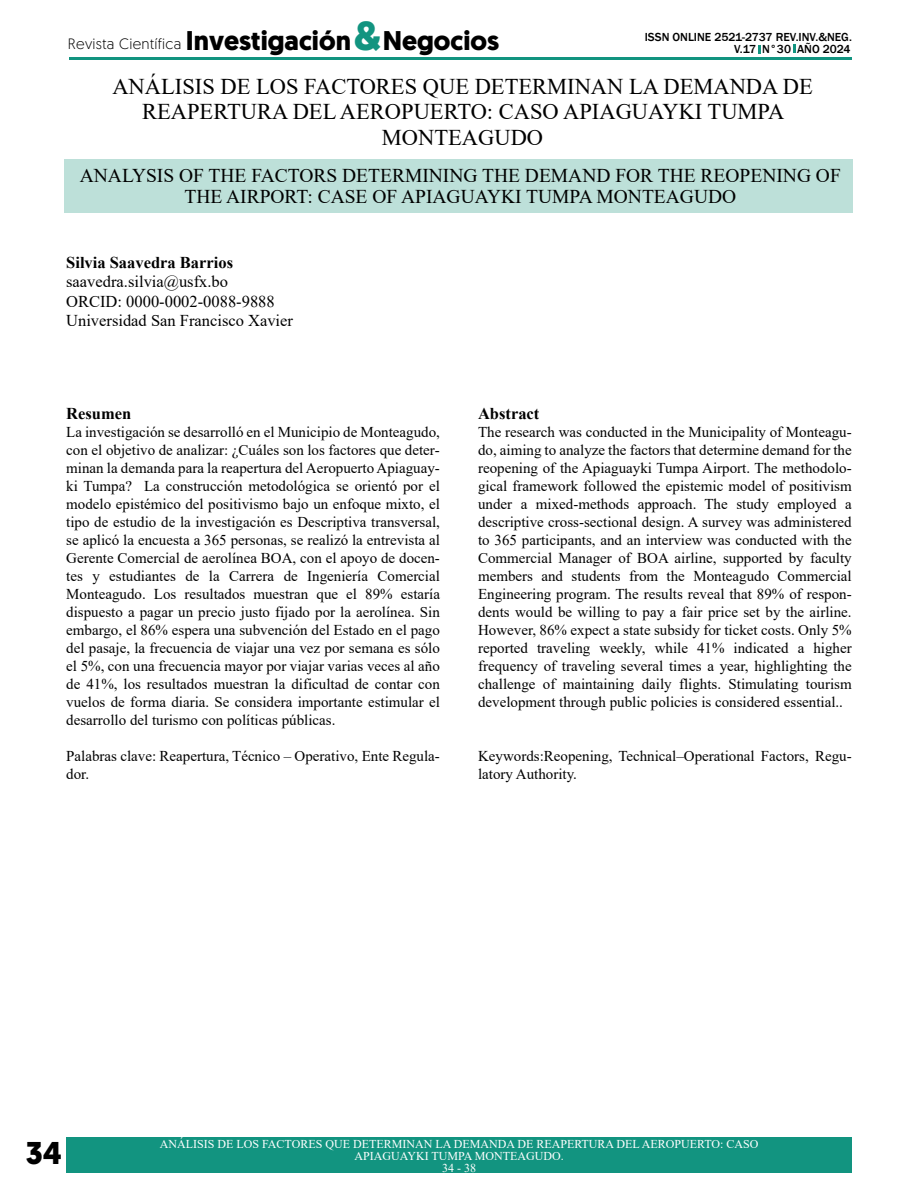
<style>
.page{position:relative;width:918px;height:1188px;background:#fff}
.page>*{position:absolute;margin:0;border:0;box-sizing:border-box;transform-origin:0 0}
.t1{font:700 40.5px "Geomanist";color:#129480}
.t2{font:700 31.5px "Geomanist";color:#000}
.t3{font:700 27px "Geomanist";color:#000}
.t4{font:22.5px/25.5px "Times New Roman";color:#000;text-align:center}
.t5{font:19.5px/21px "Times New Roman";color:#000;text-align:center}
.t6{font:16.5px/19.5px "Times New Roman";color:#000}
.t7{font:700 16.5px "Times New Roman";color:#000}
.t8{font:15px/18px "Times New Roman";color:#000;text-align:justify}
.t9{font:300 15px "Geomanist";letter-spacing:.02em;color:#000}
.t10{font:12px/12px "Times New Roman";color:#fff;text-align:center}
.t11{font:500 12px "Franklin Gothic";color:#000}
</style>
<div class="page">
<svg style="left:758px;top:45px;width:2px;height:9px"></svg>
<svg style="left:794px;top:45px;width:2px;height:8px"></svg>
<hr style="left:69px;top:57px;width:783px;height:2px;background:#129480">
<div style="left:64px;top:159px;width:790px;height:54px;background:#bde0d9"></div>
<div style="left:66px;top:1137px;width:786px;height:36px;background:#129480"></div>
<h1 class="t1" style="left:354px;top:9px;width:29px">&amp;</h1>
<h3 class="t3" style="left:186px;top:22px;width:315px">Investigación Negocios</h3>
<p class="t11" style="left:645px;top:30px;width:209px">ISSN ONLINE 2521-2737 REV.INV.&amp;NEG.</p>
<p class="t9" style="left:68px;top:34px;width:115px">Revista Científica</p>
<p class="t11" style="left:734px;top:42px;width:118px">V.17 N°30 AÑO 2024</p>
<h3 class="t4" style="left:112px;top:73px;width:702px">ANÁLISIS DE LOS FACTORES QUE DETERMINAN LA DEMANDA DE<br>REAPERTURA DEL AEROPUERTO: CASO APIAGUAYKI TUMPA<br>MONTEAGUDO</h3>
<h3 class="t5" style="left:80px;top:165px;width:763px">ANALYSIS OF THE FACTORS DETERMINING THE DEMAND FOR THE REOPENING OF<br>THE AIRPORT: CASE OF APIAGUAYKI TUMPA MONTEAGUDO</h3>
<p class="t7" style="left:66px;top:250px;width:168px">Silvia Saavedra Barrios</p>
<p class="t6" style="left:66px;top:271px;width:228px">saavedra.silvia@usfx.bo<br>ORCID: 0000-0002-0088-9888<br>Universidad San Francisco Xavier</p>
<p class="t7" style="left:66px;top:402px;width:67px">Resumen</p>
<p class="t8" style="left:66px;top:423px;width:375px">La investigación se desarrolló en el Municipio de Monteagudo, con el objetivo de analizar: ¿Cuáles son los factores que deter&shy;minan la demanda para la reapertura del Aeropuerto Apiaguay&shy;ki Tumpa? La construcción metodológica se orientó por el modelo epistémico del positivismo bajo un enfoque mixto, el tipo de estudio de la investigación es Descriptiva transversal, se aplicó la encuesta a 365 personas, se realizó la entrevista al Gerente Comercial de aerolínea BOA, con el apoyo de docen&shy;tes y estudiantes de la Carrera de Ingeniería Comercial Monteagudo. Los resultados muestran que el 89% estaría dispuesto a pagar un precio justo fijado por la aerolínea. Sin embargo, el 86% espera una subvención del Estado en el pago del pasaje, la frecuencia de viajar una vez por semana es sólo el 5%, con una frecuencia mayor por viajar varias veces al año de 41%, los resultados muestran la dificultad de contar con vuelos de forma diaria. Se considera importante estimular el desarrollo del turismo con políticas públicas.</p>
<p class="t8" style="left:66px;top:747px;width:375px">Palabras clave: Reapertura, Técnico – Operativo, Ente Regula&shy;dor.</p>
<p class="t7" style="left:478px;top:402px;width:63px">Abstract</p>
<p class="t8" style="left:478px;top:423px;width:375px">The research was conducted in the Municipality of Monteagu&shy;do, aiming to analyze the factors that determine demand for the reopening of the Apiaguayki Tumpa Airport. The methodolo&shy;gical framework followed the epistemic model of positivism under a mixed-methods approach. The study employed a descriptive cross-sectional design. A survey was administered to 365 participants, and an interview was conducted with the Commercial Manager of BOA airline, supported by faculty members and students from the Monteagudo Commercial Engineering program. The results reveal that 89% of respon&shy;dents would be willing to pay a fair price set by the airline.<br>However, 86% expect a state subsidy for ticket costs. Only 5% reported traveling weekly, while 41% indicated a higher frequency of traveling several times a year, highlighting the challenge of maintaining daily flights. Stimulating tourism development through public policies is considered essential..</p>
<p class="t8" style="left:478px;top:747px;width:375px">Keywords:Reopening, Technical–Operational Factors, Regu&shy;latory Authority.</p>
<h2 class="t2" style="left:25px;top:1132px;width:38px">34</h2>
<p class="t10" style="left:160px;top:1138px;width:600px">ANÁLISIS DE LOS FACTORES QUE DETERMINAN LA DEMANDA DE REAPERTURA DEL AEROPUERTO: CASO<br>APIAGUAYKI TUMPA MONTEAGUDO.<br>34 - 38</p>
</div>
